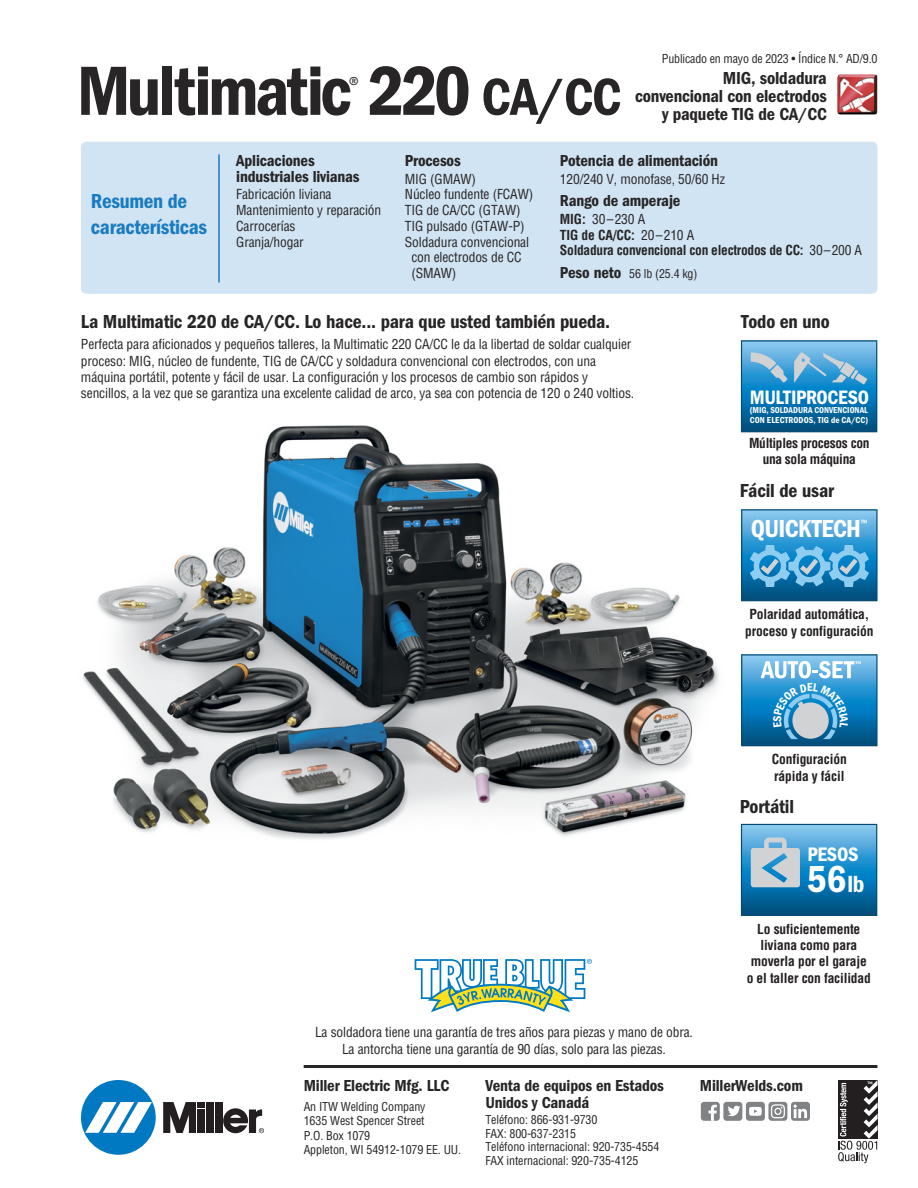
<style>
.page{position:relative;width:918px;height:1188px;background:#fff}
.page>*{position:absolute;margin:0;border:0;box-sizing:border-box;transform-origin:0 0}
.t1{font:72px "ITC Franklin Gothic Std Dm Cd";letter-spacing:-.045em;color:#272526}
.t2{font:54px "ITC Franklin Gothic Std Dm Cd";color:#272526}
.t3{font:39px "ITC Franklin Gothic Std Dm Cd";color:#fff}
.t4{font:25.5px "ITC Franklin Gothic Std Dm Cd";letter-spacing:-.025em;color:#fff}
.t5{font:21px/25.5px "ITC Franklin Gothic Std Dm Cd";letter-spacing:-.015em;color:#197bc1}
.t6{font:condensed 21px "ITC Franklin Gothic Std";color:#272526}
.t7{font:20.25px "ITC Franklin Gothic Std Dm Cd";letter-spacing:-.01em;color:#fff}
.t8{font:20.1px "ITC Franklin Gothic Std Dm Cd";letter-spacing:-.02em;color:#fff}
.t9{font:19.5px "ITC Franklin Gothic Std Dm Cd";letter-spacing:-.01em;color:#272526}
.t10{font:18px/18px "ITC Franklin Gothic Std Dm Cd";letter-spacing:-.01em;color:#272526;text-align:right}
.t11{font:16.5px/15.8px "ITC Franklin Gothic Std Dm Cd";letter-spacing:-.01em;color:#272526}
.t12{font:condensed 13.5px/16.2px "Helvetica";letter-spacing:-.01em;color:#272526}
.t13{font:700 condensed 13.5px/16.2px "Helvetica";letter-spacing:-.01em;color:#231f20;text-align:center}
.t14{font:700 condensed 13.5px/15.8px "Helvetica";letter-spacing:-.02em;color:#272526}
.t15{font:condensed 12px/14.4px "Helvetica";letter-spacing:-.01em;color:#272526}
.t16{font:500 condensed 9.3px "ITC Franklin Gothic Std";color:#fff}
.t17{font:9px/9.8px "ITC Franklin Gothic Std Dm Cd";letter-spacing:.005em;color:#fff}
.s1{font-size:72px}
.s2{font-weight:400}
.s3{font-family:"ITC Franklin Gothic Std Dm Cd";font-stretch:normal;font-size:16.5px}
.s4{font-size:24.15px}
.s5{font-family:"Tahoma";font-stretch:normal}
</style>
<div class="page">
<img style="left:83px;top:425px;width:636px;height:414px">
<div style="left:81px;top:142px;width:797px;height:152px;background:#d1e4f3;border-radius:5px"></div>
<svg style="left:415px;top:959px;width:177px;height:53px"></svg>
<hr style="left:218px;top:154px;width:2px;height:129px;background:#197bc1">
<img style="left:837px;top:74px;width:41px;height:41px">
<hr style="left:304px;top:1065px;width:573px;height:3px;background:#272526">
<div style="left:81px;top:1080px;width:75px;height:75px;background:#0079c2;border-radius:50%"></div>
<svg style="left:85px;top:1102px;width:67px;height:31px"></svg>
<div style="left:206px;top:1102px;width:8px;height:31px;background:#231f20"></div>
<div style="left:215px;top:1102px;width:7px;height:31px;background:#231f20"></div>
<div style="left:198px;top:1102px;width:7px;height:6px;background:#231f20"></div>
<div style="left:198px;top:1110px;width:7px;height:23px;background:#231f20"></div>
<svg style="left:163px;top:1102px;width:33px;height:31px"></svg>
<svg style="left:223px;top:1108px;width:41px;height:25px"></svg>
<svg style="left:838px;top:1080px;width:40px;height:83px"></svg>
<div style="left:791px;top:1102px;width:19px;height:19px;background:#808285;border-radius:3px"></div>
<svg style="left:793px;top:1105px;width:14px;height:13px"></svg>
<div style="left:723px;top:1102px;width:19px;height:19px;background:#808285;border-radius:3px"></div>
<svg style="left:728px;top:1106px;width:12px;height:10px"></svg>
<div style="left:746px;top:1102px;width:19px;height:19px;background:#808285;border-radius:3px"></div>
<svg style="left:749px;top:1107px;width:13px;height:9px"></svg>
<div style="left:701px;top:1102px;width:19px;height:19px;background:#808285;border-radius:3px"></div>
<svg style="left:708px;top:1105px;width:9px;height:16px"></svg>
<div style="left:768px;top:1102px;width:19px;height:19px;background:#808285;border-radius:3px"></div>
<svg style="left:771px;top:1104px;width:14px;height:14px"></svg>
<svg style="left:741px;top:340px;width:136px;height:92px;background:#318bbe"></svg>
<svg style="left:741px;top:509px;width:137px;height:92px;background:#4397c8"></svg>
<svg style="left:741px;top:824px;width:136px;height:92px;background:#3f90bf"></svg>
<svg style="left:741px;top:654px;width:137px;height:92px;background:#4697c6"></svg>
<p class="t15" style="left:662px;top:52px;width:217px">Publicado en mayo de 2023 • Índice N.° AD/9.0</p>
<p class="t1" style="left:77px;top:67px;width:277px">Multimatic</p>
<p class="t6" style="left:348px;top:71px;width:12px">®</p>
<p class="t2" style="left:368px;top:79px;width:255px"><span class="s1">220</span> CA/CC</p>
<p class="t10" style="left:635px;top:71px;width:193px">MIG, soldadura convencional con electrodos y paquete TIG de CA/CC</p>
<p class="t5" style="left:91px;top:191px;width:118px">Resumen de características</p>
<p class="t11" style="left:236px;top:154px;width:125px">Aplicaciones industriales livianas</p>
<p class="t12" style="left:236px;top:188px;width:147px;line-height:15.8px">Fabricación liviana<br>Mantenimiento y reparación<br>Carrocerías<br>Granja/hogar</p>
<p class="t11" style="left:405px;top:154px;width:57px">Procesos</p>
<p class="t12" style="left:405px;top:172px;width:73px">MIG (GMAW)</p>
<p class="t12" style="left:405px;top:188px;width:130px">Núcleo fundente (FCAW)</p>
<p class="t12" style="left:405px;top:203px;width:117px">TIG de CA/CC (GTAW)</p>
<p class="t12" style="left:405px;top:219px;width:121px">TIG pulsado (GTAW-P)</p>
<p class="t12" style="left:405px;top:235px;width:126px">Soldadura convencional</p>
<p class="t12" style="left:411px;top:251px;width:112px">con electrodos de CC</p>
<p class="t12" style="left:411px;top:266px;width:47px">(SMAW)</p>
<p class="t11" style="left:560px;top:154px;width:160px">Potencia de alimentación</p>
<p class="t12" style="left:560px;top:172px;width:166px">120/240 V, monofase, 50/60 Hz</p>
<p class="t11" style="left:560px;top:194px;width:122px">Rango de amperaje</p>
<p class="t14" style="left:560px;top:212px;width:303px">MIG: <span class="s2">30–230 A<br></span>TIG de CA/CC: <span class="s2">20–210 A<br></span>Soldadura convencional con electrodos de CC: <span class="s2">30–200 A</span></p>
<p class="t15" style="left:560px;top:267px;width:139px"><span class="s3">Peso neto</span> 56 lb (25.4 kg)</p>
<p class="t9" style="left:81px;top:315px;width:531px">La Multimatic 220 de CA/CC. Lo hace... para que usted también pueda.</p>
<p class="t12" style="left:81px;top:338px;width:555px">Perfecta para aficionados y pequeños talleres, la Multimatic 220 CA/CC le da la libertad de soldar cualquier proceso: MIG, núcleo de fundente, TIG de CA/CC y soldadura convencional con electrodos, con una máquina portátil, potente y fácil de usar. La configuración y los procesos de cambio son rápidos y sencillos, a la vez que se garantiza una excelente calidad de arco, ya sea con potencia de 120 o 240 voltios.</p>
<p class="t12" style="left:315px;top:1026px;width:379px;text-align:center">La soldadora tiene una garantía de tres años para piezas y mano de obra.<br>La antorcha tiene una garantía de 90 días, solo para las piezas.</p>
<p class="t9" style="left:741px;top:315px;width:90px">Todo en uno</p>
<p class="t8" style="left:750px;top:385px;width:121px">MULTIPROCESO</p>
<p class="t17" style="left:750px;top:405px;width:120px">(MIG, SOLDADURA CONVENCIONAL<br>CON ELECTRODOS, TIG de CA/CC)</p>
<p class="t13" style="left:749px;top:436px;width:122px">Múltiples procesos con una sola máquina</p>
<p class="t9" style="left:740px;top:484px;width:96px">Fácil de usar</p>
<p class="t4" style="left:751px;top:513px;width:112px">QUICKTECH</p>
<p class="t16" style="left:861px;top:518px;width:8px">™</p>
<p class="t13" style="left:745px;top:607px;width:130px">Polaridad automática, proceso y configuración</p>
<p class="t13" style="left:772px;top:752px;width:76px;text-align:left">Configuración rápida y fácil</p>
<p class="t9" style="left:740px;top:800px;width:56px">Portátil</p>
<p class="t7" style="left:807px;top:843px;width:53px">PESOS</p>
<p class="t3" style="left:807px;top:856px;width:59px">56<span class="s4">lb</span></p>
<p class="t13" style="left:747px;top:922px;width:126px">Lo suficientemente liviana como para moverla por el garaje o el taller con facilidad</p>
<p class="t11" style="left:304px;top:1079px;width:147px">Miller Electric Mfg. LLC</p>
<p class="t15" style="left:304px;top:1100px;width:159px">An ITW Welding Company<br>1635 West Spencer Street<br>P.O. Box 1079<br>Appleton, WI 54912-1079 EE. UU.</p>
<p class="t11" style="left:485px;top:1079px;width:180px">Venta de equipos en Estados</p>
<p class="t11" style="left:700px;top:1079px;width:105px">MillerWelds.com</p>
<p class="t11" style="left:485px;top:1096px;width:105px">Unidos y Canadá</p>
<p class="t15" style="left:485px;top:1114px;width:176px;line-height:13.8px">Teléfono: 866-931-9730<br>FAX: 800-637-2315<br>Teléfono internacional: 920-735-4554<br>FAX internacional: 920<span class="s5">-</span>735-4125</p>
</div>
